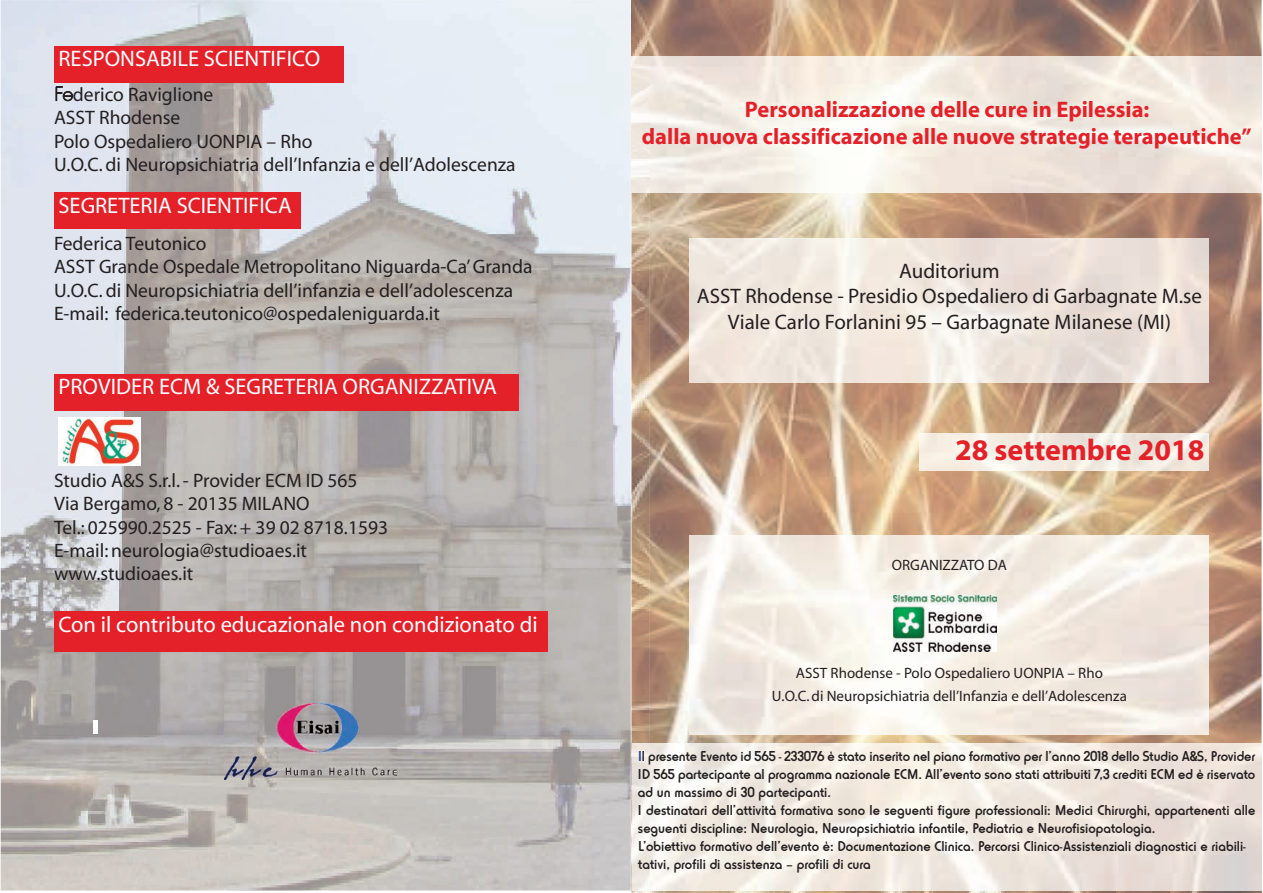
<style>
.page{position:relative;width:1263px;height:893px;background:#fff}
.page>*{position:absolute;margin:0;border:0;box-sizing:border-box;transform-origin:0 0}
.t1{font:700 30px "Myriad";color:#e42129}
.t2{font:22.5px "Myriad";color:#fff}
.t3{font:700 22.5px/27px "Myriad";color:#e42129;text-align:center}
.t4{font:21px/25.2px "Myriad";color:#231f20;text-align:center}
.t5{font:19.5px/23.4px "Myriad";color:#231f20}
.t6{font:500 15px/18px "Horatio D";color:#231f20}
.t7{font:15px/23.5px "Myriad";color:#231f20;text-align:center}
.s1{font-family:"Horatio D Ligh";font-size:21px}
.s2{color:#213787}
</style>
<div class="page">
<img style="left:650px;top:0;width:611px;height:893px">
<img style="left:631px;top:193px;width:19px;height:700px">
<img style="left:631px;top:0;width:19px;height:57px">
<img style="left:1px;top:0;width:630px;height:890px">
<img style="left:631px;top:57px;width:630px;height:136px">
<img style="left:920px;top:434px;width:289px;height:36px">
<img style="left:690px;top:238px;width:519px;height:145px">
<img style="left:690px;top:535px;width:519px;height:199px">
<img style="left:894px;top:595px;width:103px;height:56px">
<img style="left:632px;top:744px;width:629px;height:146px">
<div style="left:54px;top:46px;width:289px;height:36px;background:#e42129"></div>
<svg style="left:55px;top:86px;width:18px;height:15px"></svg>
<div style="left:54px;top:193px;width:247px;height:36px;background:#e42129"></div>
<div style="left:54px;top:374px;width:464px;height:36px;background:#e42129"></div>
<img style="left:59px;top:418px;width:82px;height:47px">
<div style="left:54px;top:611px;width:493px;height:41px;background:#e42129"></div>
<img style="left:225px;top:703px;width:171px;height:77px">
<hr style="left:94px;top:721px;width:4px;height:13px;background:#fff">
<h2 class="t2" style="left:58px;top:50px;width:263px">RESPONSABILE SCIENTIFICO</h2>
<h3 class="t5" style="left:54px;top:84px;width:463px"><span class="s1">Fe</span>derico Raviglione<br>ASST Rhodense<br>Polo Ospedaliero UONPIA – Rho<br>U.O.C.di Neuropsichiatria dell’Infanzia e dell’Adolescenza</h3>
<h2 class="t2" style="left:58px;top:197px;width:235px">SEGRETERIA SCIENTIFICA</h2>
<h3 class="t5" style="left:54px;top:233px;width:480px">Federica Teutonico<br>ASST Grande Ospedale Metropolitano Niguarda-Ca’Granda U.O.C.di Neuropsichiatria dell’infanzia e dell’adolescenza E-mail: federica.teutonico@ospedaleniguarda.it</h3>
<h2 class="t2" style="left:58px;top:378px;width:440px">PROVIDER ECM &amp; SEGRETERIA ORGANIZZATIVA</h2>
<h3 class="t5" style="left:54px;top:470px;width:335px">Studio A&amp;S S.r.l.- Provider ECM ID 565<br>Via Bergamo, 8 - 20135 MILANO<br>Tel.: 025990.2525 - Fax:+ 39 02 8718.1593<br>E-mail: neurologia@studioaes.it www.studioaes.it</h3>
<h2 class="t2" style="left:58px;top:616px;width:481px">Con il contributo educazionale non condizionato di</h2>
<h2 class="t3" style="left:642px;top:98px;width:611px">Personalizzazione delle cure in Epilessia:<br>dalla nuova classificazione alle nuove strategie terapeutiche”</h2>
<h3 class="t4" style="left:697px;top:260px;width:507px">Auditorium<br>ASST Rhodense - Presidio Ospedaliero di Garbagnate M.se<br>Viale Carlo Forlanini 95 – Garbagnate Milanese (MI)</h3>
<h1 class="t1" style="left:955px;top:438px;width:251px">28 settembre 2018</h1>
<p class="t7" style="left:892px;top:554px;width:117px">ORGANIZZATO DA</p>
<p class="t7" style="left:772px;top:662px;width:357px">ASST Rhodense - Polo Ospedaliero UONPIA – Rho<br>U.O.C.di Neuropsichiatria dell’Infanzia e dell’Adolescenza</p>
<p class="t6" style="left:638px;top:747px;width:619px"><span class="s2">I</span>l presente Evento id 565 - 233076 è stato inserito nel piano formativo per l’anno 2018 dello Studio A&amp;S, Provider ID 565 partecipante al programma nazionale ECM. All’evento sono stati attribuiti 7,3 crediti ECM ed è riservato ad un massimo di 30 partecipanti.<br>I destinatari dell’attività formativa sono le seguenti figure professionali: Medici Chirurghi, appartenenti alle seguenti discipline: Neurologia, Neuropsichiatria infantile, Pediatria e Neurofisiopatologia.<br>L’obiettivo formativo dell’evento è: Documentazione Clinica. Percorsi Clinico-Assistenziali diagnostici e riabili&shy;tativi, profili di assistenza – profili di cura</p>
</div>
